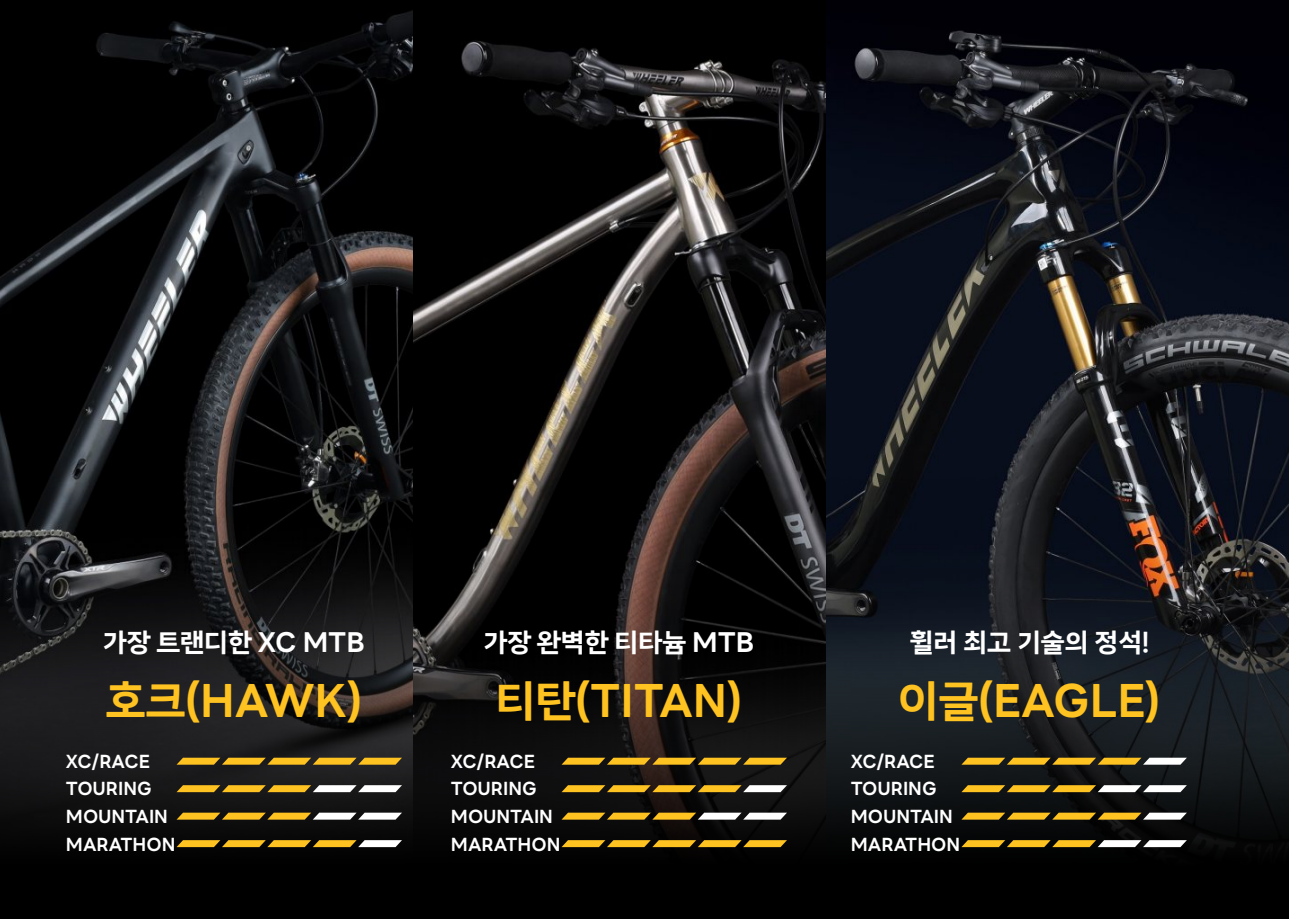
<style>
.page{position:relative;width:1289px;height:919px;background:#fff}
.page>*{position:absolute;margin:0;border:0;box-sizing:border-box;transform-origin:0 0}
.t1{font:700 45px "LINE Seed Sans KR";color:#fec221}
.t2{font:700 27px "LINE Seed Sans KR";color:#fff}
.t3{font:700 18px "LINE Seed Sans KR";color:#fff}
</style>
<div class="page">
<img style="left:0;top:0;width:1288px;height:429px">
<img style="left:0;top:429px;width:1288px;height:489px">
<svg style="left:176px;top:757px;width:226px;height:7px;background:#c49820"></svg>
<svg style="left:561px;top:757px;width:226px;height:7px;background:#c3951d"></svg>
<svg style="left:961px;top:757px;width:225px;height:7px;background:#c39f40"></svg>
<svg style="left:176px;top:785px;width:226px;height:7px"></svg>
<svg style="left:561px;top:785px;width:226px;height:7px;background:#d0a941"></svg>
<svg style="left:961px;top:785px;width:225px;height:7px"></svg>
<svg style="left:176px;top:812px;width:226px;height:7px"></svg>
<svg style="left:561px;top:812px;width:226px;height:7px"></svg>
<svg style="left:961px;top:812px;width:225px;height:7px;background:#c19d3d"></svg>
<svg style="left:176px;top:840px;width:226px;height:7px;background:#cfa83f"></svg>
<svg style="left:561px;top:840px;width:226px;height:7px;background:#ce9e1b"></svg>
<svg style="left:961px;top:840px;width:225px;height:7px"></svg>
<p class="t2" style="left:103px;top:629px;width:263px">가장 트랜디한 XC MTB</p>
<p class="t1" style="left:106px;top:679px;width:257px">호크(HAWK)</p>
<p class="t3" style="left:66px;top:752px;width:85px">XC/RACE</p>
<p class="t3" style="left:66px;top:780px;width:87px">TOURING</p>
<p class="t3" style="left:66px;top:807px;width:104px">MOUNTAIN</p>
<p class="t3" style="left:66px;top:835px;width:111px">MARATHON</p>
<p class="t2" style="left:483px;top:629px;width:272px">가장 완벽한 티타늄 MTB</p>
<p class="t1" style="left:496px;top:679px;width:247px">티탄(TITAN)</p>
<p class="t3" style="left:451px;top:752px;width:85px">XC/RACE</p>
<p class="t3" style="left:451px;top:780px;width:87px">TOURING</p>
<p class="t3" style="left:451px;top:807px;width:104px">MOUNTAIN</p>
<p class="t3" style="left:451px;top:835px;width:111px">MARATHON</p>
<p class="t2" style="left:909px;top:629px;width:241px">휠러 최고 기술의 정석!</p>
<p class="t1" style="left:899px;top:679px;width:262px">이글(EAGLE)</p>
<p class="t3" style="left:850px;top:752px;width:85px">XC/RACE</p>
<p class="t3" style="left:850px;top:780px;width:87px">TOURING</p>
<p class="t3" style="left:850px;top:807px;width:104px">MOUNTAIN</p>
<p class="t3" style="left:850px;top:835px;width:111px">MARATHON</p>
</div>
